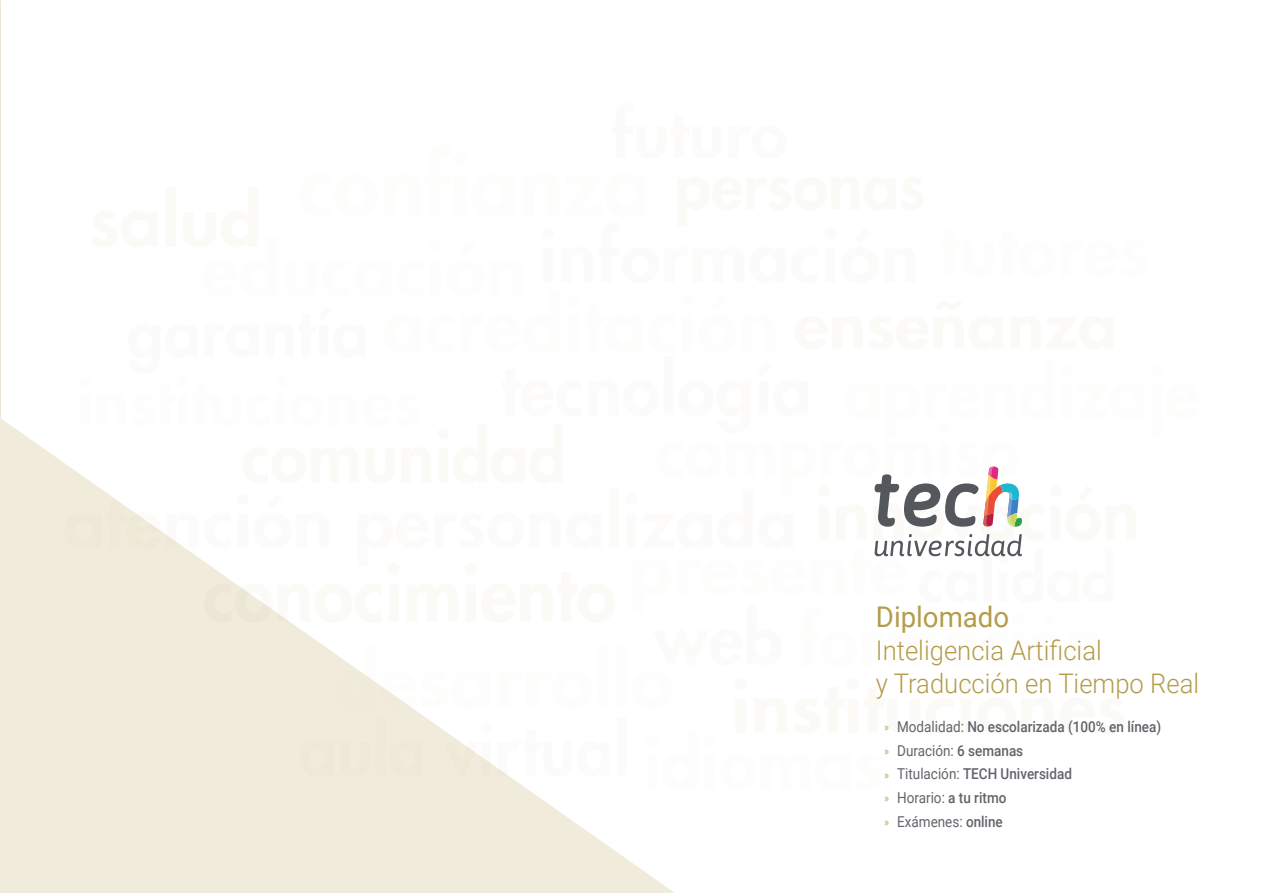
<style>
.page{position:relative;width:1263px;height:893px;background:#fff}
.page>*{position:absolute;margin:0;border:0;box-sizing:border-box;transform-origin:0 0}
.t1{font:28.5px "Roboto";color:#b49c4b}
.t2{font:300 27px/33px "Roboto";color:#b49c4b;scale:.95 1}
.t3{font:500 15px/23.7px "Roboto";color:#61646a;scale:.9 1}
.s1{font-family:"Myriad Pro";font-weight:400;font-size:12px;color:#b49c4b}
.s2{font-weight:400}
</style>
<div class="page">
<svg style="left:0;top:418px;width:675px;height:475px;fill:#f0ebdb"></svg>
<svg style="left:64px;top:418px;width:959px;height:372px"></svg>
<h1 class="t1" style="left:876px;top:597px;width:135px">Diplomado</h1>
<h2 class="t2" style="left:876px;top:633px;width:342px">Inteligencia Artificial<br>y Traducción en Tiempo Real</h2>
<p class="t3" style="left:884px;top:714px;width:309px"><span class="s1">»</span> <span class="s2">Modalidad:</span> No escolarizada (100% en línea) <span class="s1">»</span> <span class="s2">Duración:</span> 6 semanas<br><span class="s1">»</span> <span class="s2">Titulación:</span> TECH Universidad<br><span class="s1">»</span> <span class="s2">Horario:</span> a tu ritmo<br><span class="s1">»</span> <span class="s2">Exámenes:</span> online</p>
</div>
